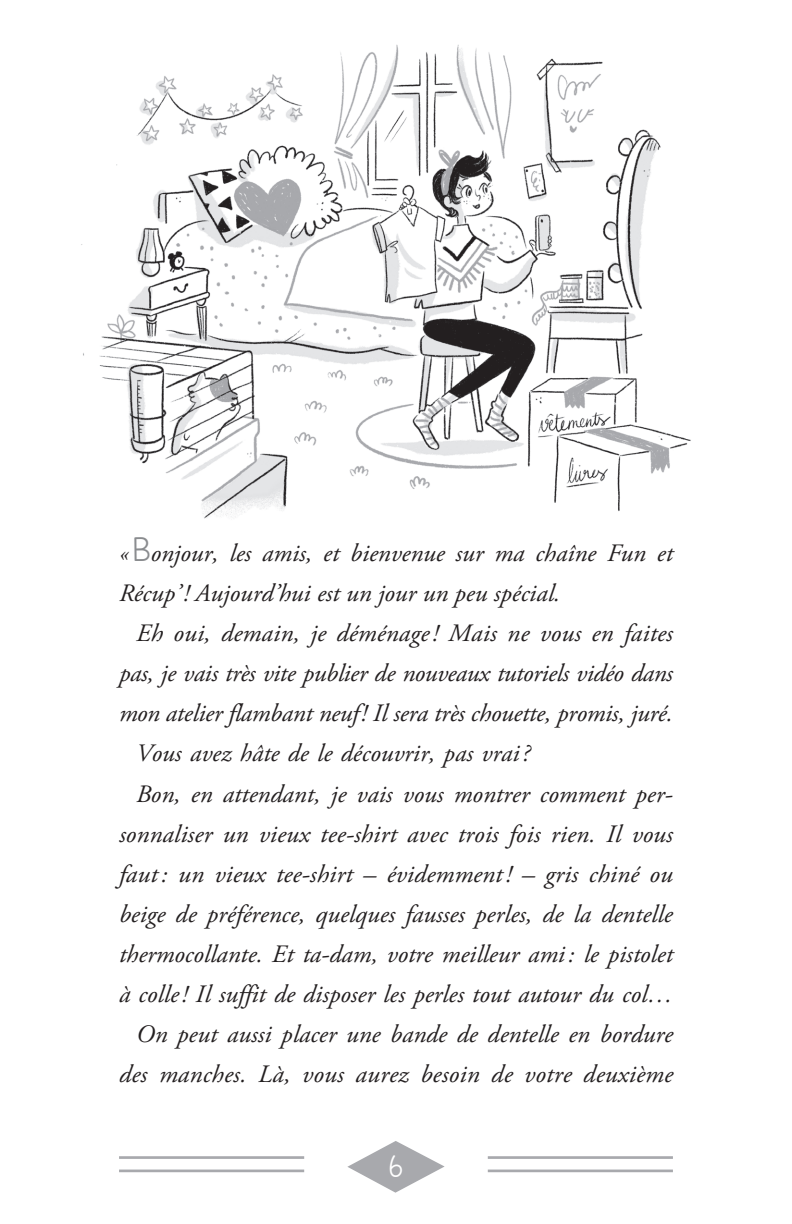
<style>
.page{position:relative;width:792px;height:1224px;background:#fff}
.page>*{position:absolute;margin:0;border:0;box-sizing:border-box;transform-origin:0 0}
.t1{font:36px "Lettersfor Learners";color:#fff}
.dev_p{font:italic 25px/40.2px "Adobe Garamond Pro";color:#231f20;text-align:justify}
.copy{font:italic 25px/40.2px "Adobe Garamond Pro";color:#231f20}
.s1{font-family:"Lettersfor Learners";font-style:normal;font-size:40px;color:#8a8c8f}
</style>
<div class="page">
<svg style="left:347px;top:1141px;width:98px;height:52px"></svg>
<hr style="left:119px;top:1170px;width:185px;height:2px;background:#a8a9ad">
<hr style="left:119px;top:1156px;width:185px;height:3px;background:#a8a9ad">
<hr style="left:488px;top:1170px;width:185px;height:2px;background:#a8a9ad">
<hr style="left:488px;top:1156px;width:185px;height:3px;background:#a8a9ad">
<img style="left:81px;top:44px;width:610px;height:475px">
<p class="copy" style="left:119px;top:534px;width:555px">«<span class="s1">B</span>onjour, les amis, et bienvenue sur ma chaîne Fun et<br>Récup’ ! Aujourd’hui est un jour un peu spécial.</p>
<p class="dev_p" style="left:119px;top:614px;width:555px;text-indent:17px">Eh oui, demain, je déménage! Mais ne vous en faites pas, je vais très vite publier de nouveaux tutoriels vidéo dans mon atelier flambant neuf! Il sera très chouette, promis, juré.</p>
<p class="dev_p" style="left:136px;top:734px;width:396px">Vous avez hâte de le découvrir, pas vrai?</p>
<p class="dev_p" style="left:119px;top:774px;width:555px;text-indent:17px">Bon, en attendant, je vais vous montrer comment per&shy;sonnaliser un vieux tee-shirt avec trois fois rien. Il vous faut: un vieux tee-shirt – évidemment! – gris chiné ou beige de préférence, quelques fausses perles, de la dentelle thermocollante. Et ta-dam, votre meilleur ami: le pistolet à colle! Il suffit de disposer les perles tout autour du col…</p>
<p class="dev_p" style="left:119px;top:1015px;width:556px;text-align:right">On peut aussi placer une bande de dentelle en bordure des manches. Là, vous aurez besoin de votre deuxième</p>
<h1 class="t1" style="left:389px;top:1148px;width:16px">6</h1>
</div>
